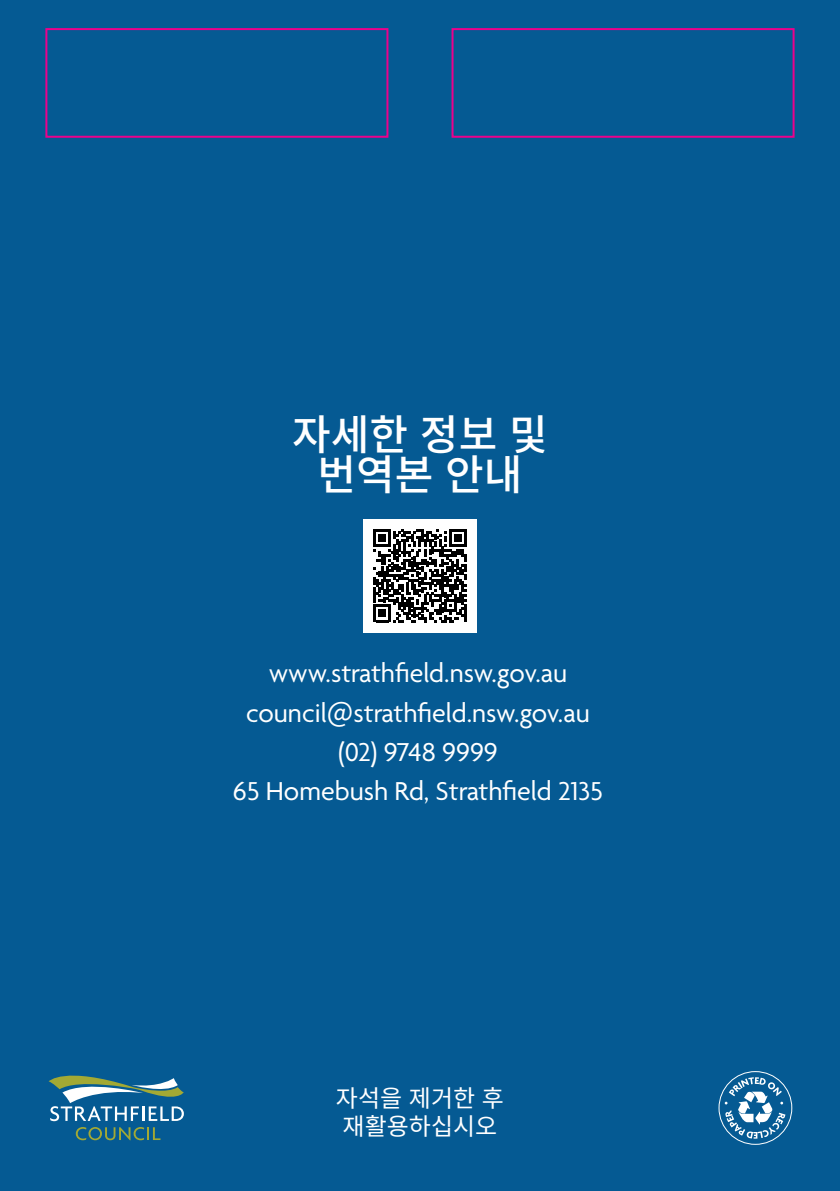
<style>
.page{position:relative;width:840px;height:1191px;background:#fff}
.page>*{position:absolute;margin:0;border:0;box-sizing:border-box;transform-origin:0 0}
.t1{font:500 42px/40px "Noto Sans KR";color:#fff;text-align:center}
.t2{font:28px/39.4px "Agenda";color:#fff;text-align:center}
.t3{font:24px/28px "Noto Sans KR";color:#fff}
.s1{font-family:"Noto Sans KR"}
</style>
<div class="page">
<div style="left:0;top:0;width:839px;height:1191px;background:#055a93"></div>
<svg style="left:76px;top:1127px;width:84px;height:13px"></svg>
<svg style="left:49px;top:1075px;width:135px;height:46px"></svg>
<div style="left:718px;top:1071px;width:73px;height:73px;border:1px solid #fff;border-radius:50%"></div>
<svg style="left:724px;top:1077px;width:61px;height:61px"></svg>
<div style="left:363px;top:519px;width:113px;height:113px;background:#fff"></div>
<svg style="left:373px;top:529px;width:93px;height:93px"></svg>
<div style="left:45px;top:28px;width:343px;height:110px;border:2px solid #ec008c"></div>
<div style="left:451px;top:28px;width:343px;height:110px;border:2px solid #ec008c"></div>
<h1 class="t1" style="left:292px;top:415px;width:257px">자세한 정보 및 번역본 안내</h1>
<p class="t2" style="left:233px;top:655px;width:371px">www.strathfield.nsw.gov.au council<span class="s1">@</span>strathfield.nsw.gov.au (02) 9748 9999<br>65 Homebush Rd, Strathfield 2135</p>
<p class="t3" style="left:336px;top:1084px;width:170px">자석을 제거한 후 재활용하십시오</p>
</div>
